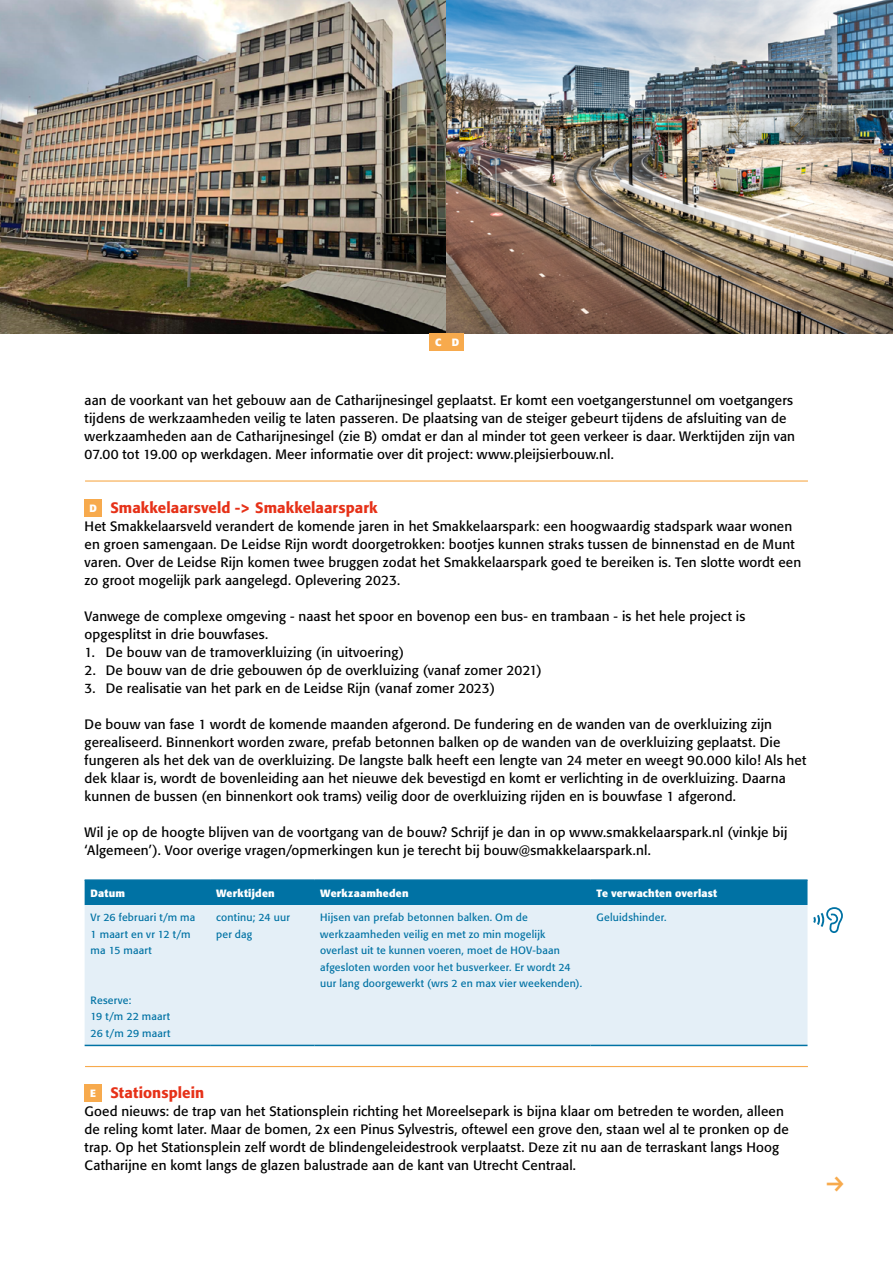
<style>
.page{position:relative;width:893px;height:1263px;background:#fff}
.page>*{position:absolute;margin:0;border:0;box-sizing:border-box;transform-origin:0 0}
._06_Tussenkop{font:500 15px "Formata BQ";letter-spacing:.005em;color:#e63118}
._05_Bodytekst{font:13.5px/18px "Formata BQ";letter-spacing:.01em;color:#000}
.tabel_body{font:10.5px/16.5px "Formata BQ";letter-spacing:.02em;color:#0072a4}
.t1{font:700 10.5px "Formata BQ";letter-spacing:.02em;color:#fff}
</style>
<div class="page">
<img style="left:0;top:0;width:446px;height:333px">
<img style="left:446px;top:0;width:447px;height:333px">
<div style="left:85px;top:499px;width:17px;height:17px;background:#f7aa4d"></div>
<div style="left:85px;top:881px;width:722px;height:24px;background:#0072a4"></div>
<div style="left:85px;top:905px;width:722px;height:140px;background:#e4eff7"></div>
<hr style="left:85px;top:879px;width:125px;height:2px;background:#0072a4">
<hr style="left:210px;top:879px;width:104px;height:2px;background:#0072a4">
<hr style="left:314px;top:879px;width:277px;height:2px;background:#0072a4">
<hr style="left:591px;top:879px;width:216px;height:2px;background:#0072a4">
<hr style="left:85px;top:1045px;width:125px;height:1px;background:#0072a4">
<hr style="left:210px;top:1045px;width:104px;height:1px;background:#0072a4">
<hr style="left:314px;top:1045px;width:277px;height:1px;background:#0072a4">
<hr style="left:591px;top:1045px;width:216px;height:1px;background:#0072a4">
<div style="left:85px;top:1084px;width:17px;height:17px;background:#f7aa4d"></div>
<hr style="left:85px;top:1066px;width:723px;height:1px;background:#f7aa4d">
<hr style="left:85px;top:480px;width:723px;height:2px;background:#f7aa4d">
<svg style="left:813px;top:907px;width:30px;height:26px"></svg>
<div style="left:430px;top:333px;width:17px;height:17px;background:#f7aa4d"></div>
<div style="left:447px;top:333px;width:17px;height:17px;background:#f7aa4d"></div>
<p class="t1" style="left:435px;top:335px;width:25px">C D</p>
<p class="_05_Bodytekst" style="left:85px;top:391px;width:712px">aan de voorkant van het gebouw aan de Catharijnesingel geplaatst. Er komt een voetgangerstunnel om voetgangers tijdens de werkzaamheden veilig te laten passeren. De plaatsing van de steiger gebeurt tijdens de afsluiting van de werkzaamheden aan de Catharijnesingel (zie B) omdat er dan al minder tot geen verkeer is daar. Werktijden zijn van 07.00 tot 19.00 op werkdagen. Meer informatie over dit project: www.pleijsierbouw.nl.</p>
<p class="t1" style="left:89px;top:501px;width:9px">D</p>
<h2 class="_06_Tussenkop" style="left:110px;top:499px;width:269px">Smakkelaarsveld -&gt; Smakkelaarspark</h2>
<p class="_05_Bodytekst" style="left:85px;top:517px;width:718px">Het Smakkelaarsveld verandert de komende jaren in het Smakkelaarspark: een hoogwaardig stadspark waar wonen en groen samengaan. De Leidse Rijn wordt doorgetrokken: bootjes kunnen straks tussen de binnenstad en de Munt varen. Over de Leidse Rijn komen twee bruggen zodat het Smakkelaarspark goed te bereiken is. Ten slotte wordt een zo groot mogelijk park aangelegd. Oplevering 2023.</p>
<p class="_05_Bodytekst" style="left:85px;top:607px;width:662px">Vanwege de complexe omgeving - naast het spoor en bovenop een bus- en trambaan - is het hele project is opgesplitst in drie bouwfases.</p>
<p class="_05_Bodytekst" style="left:85px;top:643px;width:321px">1. De bouw van de tramoverkluizing (in uitvoering)</p>
<p class="_05_Bodytekst" style="left:85px;top:661px;width:459px">2. De bouw van de drie gebouwen óp de overkluizing (vanaf zomer 2021)</p>
<p class="_05_Bodytekst" style="left:85px;top:679px;width:412px">3. De realisatie van het park en de Leidse Rijn (vanaf zomer 2023)</p>
<p class="_05_Bodytekst" style="left:85px;top:715px;width:723px">De bouw van fase 1 wordt de komende maanden afgerond. De fundering en de wanden van de overkluizing zijn gerealiseerd. Binnenkort worden zware, prefab betonnen balken op de wanden van de overkluizing geplaatst. Die fungeren als het dek van de overkluizing. De langste balk heeft een lengte van 24 meter en weegt 90.000 kilo! Als het dek klaar is, wordt de bovenleiding aan het nieuwe dek bevestigd en komt er verlichting in de overkluizing. Daarna kunnen de bussen (en binnenkort ook trams) veilig door de overkluizing rijden en is bouwfase 1 afgerond.</p>
<p class="_05_Bodytekst" style="left:85px;top:823px;width:704px">Wil je op de hoogte blijven van de voortgang van de bouw? Schrijf je dan in op www.smakkelaarspark.nl (vinkje bij ‘Algemeen’). Voor overige vragen/opmerkingen kun je terecht bij bouw@smakkelaarspark.nl.</p>
<p class="t1" style="left:91px;top:886px;width:36px">Datum</p>
<p class="t1" style="left:216px;top:886px;width:60px">Werktijden</p>
<p class="t1" style="left:320px;top:886px;width:90px">Werkzaamheden</p>
<p class="t1" style="left:597px;top:886px;width:122px">Te verwachten overlast</p>
<p class="tabel_body" style="left:91px;top:909px;width:106px">Vr 26 februari t/m ma<br>1 maart en vr 12 t/m ma 15 maart</p>
<p class="tabel_body" style="left:216px;top:909px;width:75px">continu; 24 uur per dag</p>
<p class="tabel_body" style="left:320px;top:909px;width:263px">Hijsen van prefab betonnen balken. Om de werkzaamheden veilig en met zo min mogelijk overlast uit te kunnen voeren, moet de HOV-baan afgesloten worden voor het busverkeer. Er wordt 24 uur lang doorgewerkt (wrs 2 en max vier weekenden).</p>
<p class="tabel_body" style="left:597px;top:909px;width:71px">Geluidshinder.</p>
<p class="tabel_body" style="left:91px;top:992px;width:42px">Reserve:</p>
<p class="tabel_body" style="left:91px;top:1008px;width:81px">19 t/m 22 maart</p>
<p class="tabel_body" style="left:91px;top:1025px;width:81px">26 t/m 29 maart</p>
<p class="t1" style="left:90px;top:1086px;width:7px">E</p>
<h2 class="_06_Tussenkop" style="left:110px;top:1084px;width:95px">Stationsplein</h2>
<p class="_05_Bodytekst" style="left:85px;top:1102px;width:706px">Goed nieuws: de trap van het Stationsplein richting het Moreelsepark is bijna klaar om betreden te worden, alleen de reling komt later. Maar de bomen, 2x een Pinus Sylvestris, oftewel een grove den, staan wel al te pronken op de trap. Op het Stationsplein zelf wordt de blindengeleidestrook verplaatst. Deze zit nu aan de terraskant langs Hoog Catharijne en komt langs de glazen balustrade aan de kant van Utrecht Centraal.</p>
</div>
